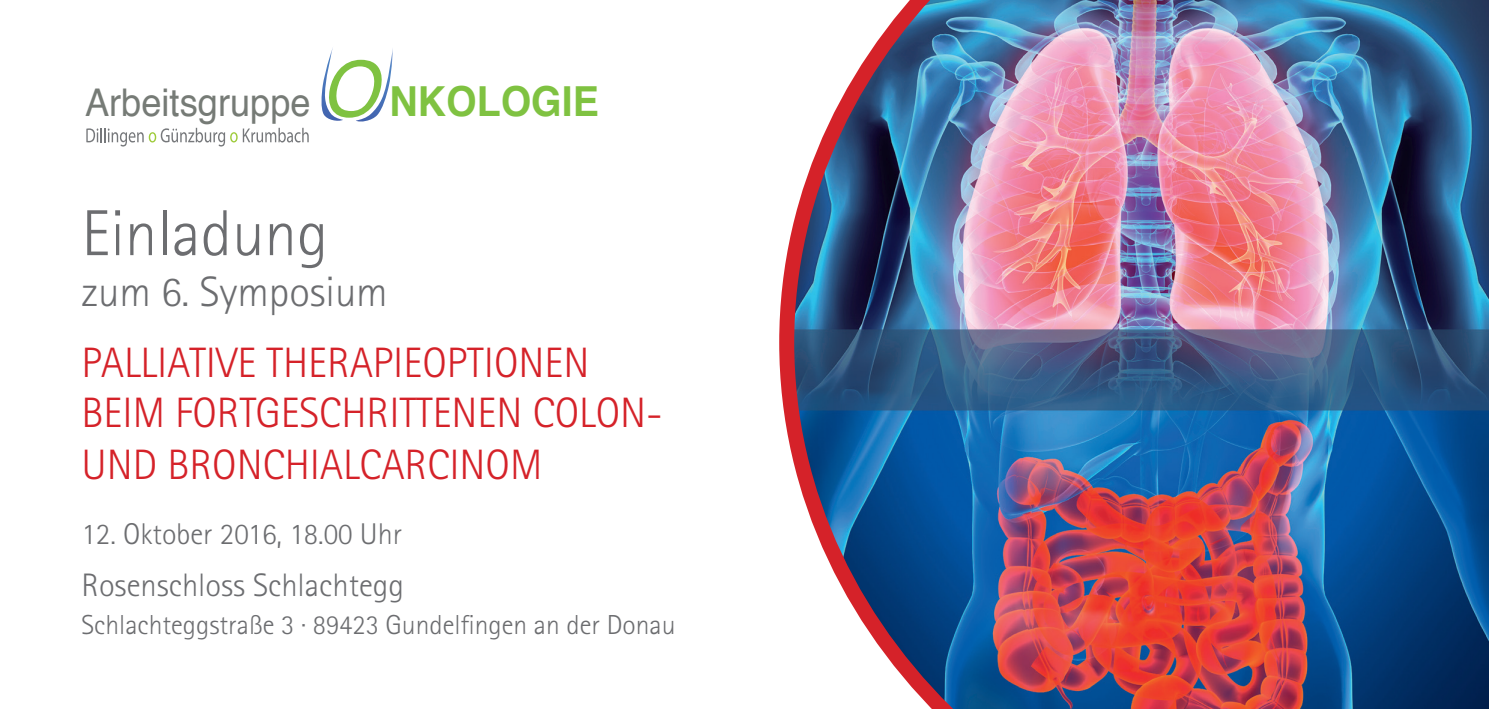
<style>
.page{position:relative;width:1489px;height:709px;background:#fff}
.page>*{position:absolute;margin:0;border:0;box-sizing:border-box;transform-origin:0 0}
.t1{font:300 65px "Rotis Sans Serif Pro";color:#6c6d70}
.t2{font:300 42.5px/50.5px "Rotis Sans Serif Pro";color:#d52229}
.t3{font:300 42.5px "Rotis Sans Serif Pro";color:#6c6d70}
.t4{font:38.25px "Helvetica";color:#767b76;scale:.95 1}
.t5{font:300 32.5px "Rotis Sans Serif Pro";color:#6c6d70}
.t6{font:300 30px "Rotis Sans Serif Pro";color:#6c6d70}
.t7{font:300 27.5px "Rotis Sans Serif Pro";color:#6c6d70}
.s1{font-style:italic;font-size:76.25px;color:#7fc241}
.s2{font-weight:700;font-size:41.25px;color:#7fc241}
</style>
<div class="page">
<img style="left:779px;top:0;width:709px;height:709px">
<svg style="left:356px;top:49px;width:37px;height:73px"></svg>
<svg style="left:86px;top:128px;width:58px;height:18px"></svg>
<svg style="left:149px;top:132px;width:7px;height:10px"></svg>
<svg style="left:161px;top:128px;width:64px;height:18px"></svg>
<svg style="left:230px;top:132px;width:8px;height:10px"></svg>
<svg style="left:243px;top:128px;width:66px;height:14px"></svg>
<svg style="left:321px;top:48px;width:22px;height:73px"></svg>
<p class="t4" style="left:85px;top:73px;width:542px">Arbeitsgruppe <span class="s1">O</span> <span class="s2">NKOLOGIE</span></p>
<p class="t1" style="left:81px;top:196px;width:248px">Einladung</p>
<p class="t3" style="left:81px;top:267px;width:308px">zum 6. Symposium</p>
<p class="t2" style="left:81px;top:338px;width:582px">PALLIATIVE THERAPIEOPTIONEN<br>BEIM FORTGESCHRITTENEN COLON-<br>UND BRONCHIALCARCINOM</p>
<p class="t6" style="left:81px;top:517px;width:322px">12. Oktober 2016, 18.00 Uhr</p>
<p class="t5" style="left:81px;top:566px;width:324px">Rosenschloss Schlachtegg</p>
<p class="t7" style="left:81px;top:608px;width:595px">Schlachteggstraße 3 · 89423 Gundelfingen an der Donau</p>
</div>
